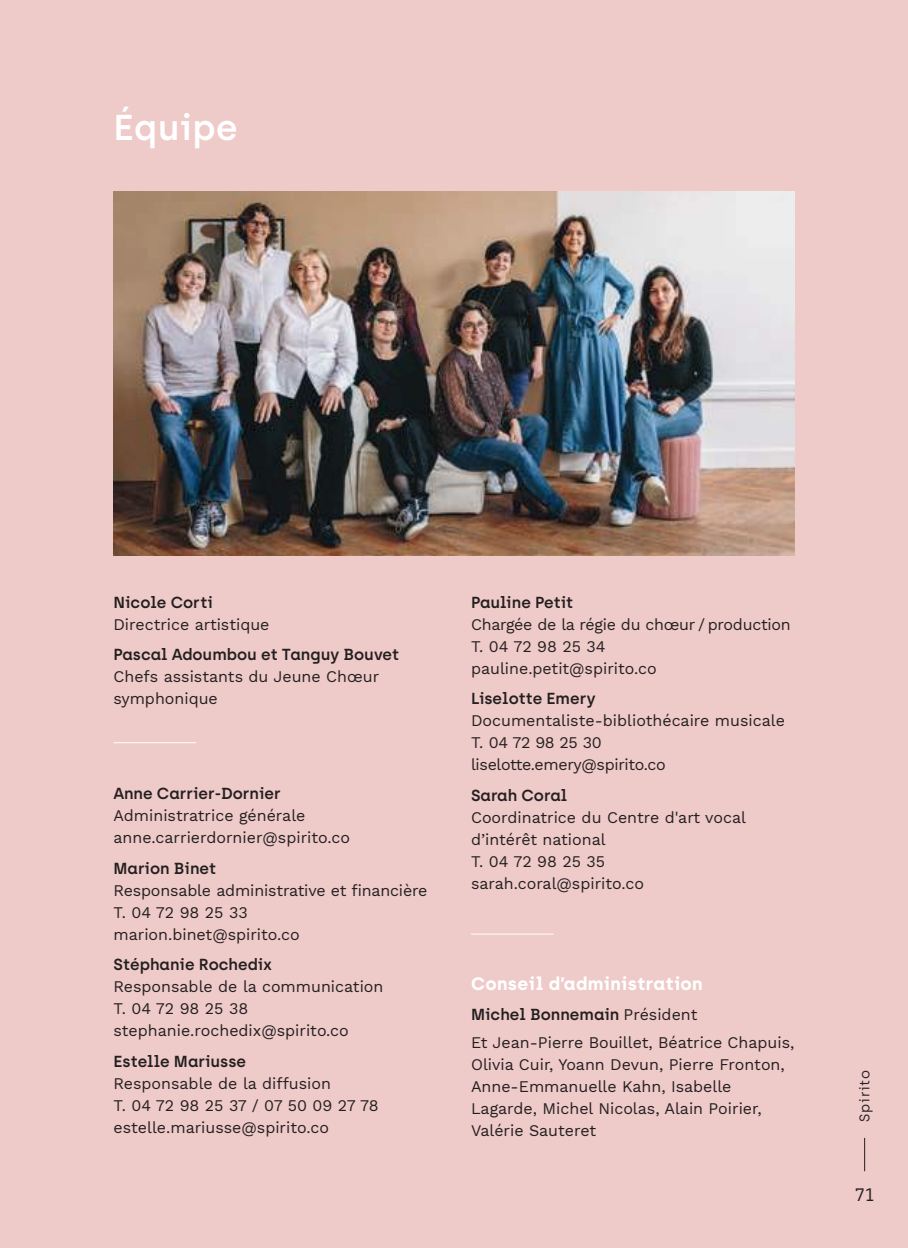
<style>
.page{position:relative;width:908px;height:1248px;background:#fff}
.page>*{position:absolute;margin:0;border:0;box-sizing:border-box;transform-origin:0 0}
.t1{font:600 36px "Archia";letter-spacing:.01em;color:#fff}
.t2{font:700 18px "Archia";letter-spacing:.02em;color:#fff}
.t3{font:18px "Archia";color:#241f1f}
.t4{font:16px/22px "Work Sans";color:#241f1f}
.t5{font:600 16px "Archia";color:#241f1f}
.t6{font:14px "Archia";letter-spacing:.05em;color:#241f1f}
.s1{font-family:"Work Sans";font-weight:400}
</style>
<div class="page">
<div style="left:0;top:0;width:907px;height:1247px;background:#eecac9"></div>
<hr style="left:863px;top:1137px;width:1px;height:34px;background:#241f1f">
<hr style="left:113px;top:742px;width:83px;height:1px;background:#fff">
<img style="left:114px;top:191px;width:679px;height:365px">
<hr style="left:471px;top:933px;width:82px;height:1px;background:#fff">
<h1 class="t1" style="left:113px;top:106px;width:126px">Équipe</h1>
<p class="t5" style="left:113px;top:592px;width:101px">Nicole Corti</p>
<p class="t4" style="left:113px;top:612px;width:157px">Directrice artistique</p>
<p class="t5" style="left:113px;top:645px;width:287px">Pascal Adoumbou et Tanguy Bouvet</p>
<p class="t4" style="left:113px;top:665px;width:267px">Chefs assistants du Jeune Chœur symphonique</p>
<p class="t5" style="left:113px;top:784px;width:169px">Anne Carrier-Dornier</p>
<p class="t4" style="left:113px;top:804px;width:238px">Administratrice générale anne.carrierdornier@spirito.co</p>
<p class="t5" style="left:113px;top:858px;width:104px">Marion Binet</p>
<p class="t4" style="left:113px;top:878px;width:315px">Responsable administrative et financière<br>T. 04 72 98 25 33 marion.binet@spirito.co</p>
<p class="t5" style="left:113px;top:955px;width:160px">Stéphanie Rochedix</p>
<p class="t4" style="left:113px;top:975px;width:271px">Responsable de la communication<br>T. 04 72 98 25 38 stephanie.rochedix@spirito.co</p>
<p class="t5" style="left:113px;top:1051px;width:134px">Estelle Mariusse</p>
<p class="t4" style="left:113px;top:1071px;width:266px">Responsable de la diffusion<br>T. 04 72 98 25 37 / 07 50 09 27 78 estelle.mariusse@spirito.co</p>
<p class="t5" style="left:471px;top:592px;width:104px">Pauline Petit</p>
<p class="t4" style="left:471px;top:612px;width:321px">Chargée de la régie du chœur / production<br>T. 04 72 98 25 34 pauline.petit@spirito.co</p>
<p class="t5" style="left:471px;top:689px;width:126px">Liselotte Emery</p>
<p class="t4" style="left:471px;top:709px;width:315px">Documentaliste-bibliothécaire musicale<br>T. 04 72 98 25 30 liselotte.emery@spirito.co</p>
<p class="t5" style="left:471px;top:785px;width:98px">Sarah Coral</p>
<p class="t4" style="left:471px;top:805px;width:276px">Coordinatrice du Centre d'art vocal d’intérêt national<br>T. 04 72 98 25 35 sarah.coral@spirito.co</p>
<p class="t2" style="left:471px;top:972px;width:233px">Conseil d’administration</p>
<p class="t5" style="left:471px;top:1004px;width:228px">Michel Bonnemain <span class="s1">Président</span></p>
<p class="t4" style="left:471px;top:1030px;width:325px">Et Jean-Pierre Bouillet, Béatrice Chapuis, Olivia Cuir, Yoann Devun, Pierre Fronton, Anne-Emmanuelle Kahn, Isabelle Lagarde, Michel Nicolas, Alain Poirier, Valérie Sauteret</p>
<p class="t6" style="left:856px;top:1121px;width:53px;rotate:-90deg">Spirito</p>
<p class="t3" style="left:854px;top:1183px;width:21px">71</p>
</div>
